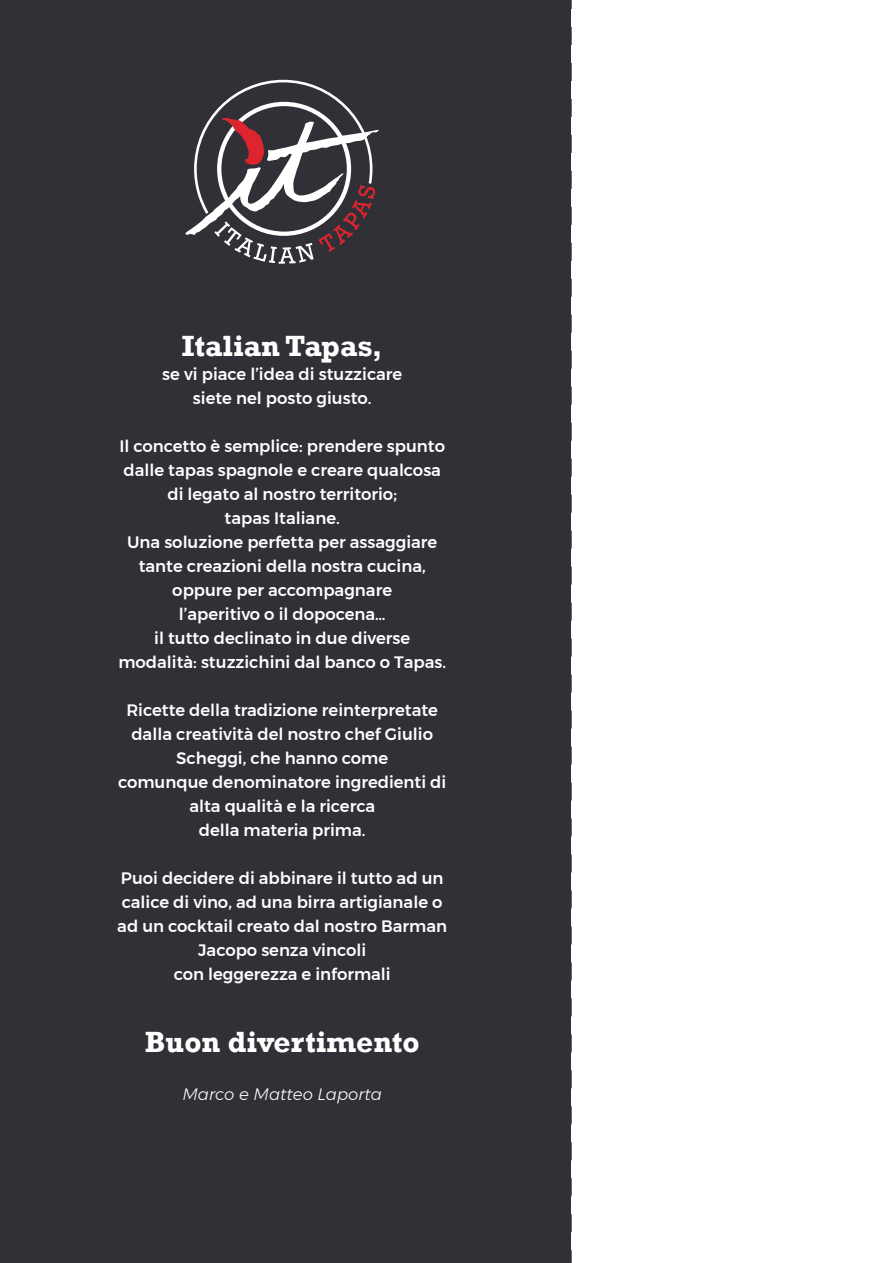
<style>
.page{position:relative;width:893px;height:1263px;background:#fff}
.page>*{position:absolute;margin:0;border:0;box-sizing:border-box;transform-origin:0 0}
.t1{font:700 30px "Rockwell";color:#fff}
.t2{font:500 16.5px/24px "Montserrat";color:#fff;text-align:center}
.t3{font:italic 300 16.5px "Montserrat";color:#fff}
</style>
<div class="page">
<div style="left:0;top:0;width:570px;height:1263px;background:#303036"></div>
<svg style="left:185px;top:80px;width:194px;height:184px"></svg>
<svg style="left:570px;top:0;width:2px;height:9px"></svg>
<svg style="left:570px;top:27px;width:2px;height:1236px"></svg>
<h1 class="t1" style="left:182px;top:328px;width:202px">Italian Tapas,</h1>
<p class="t2" style="left:162px;top:362px;width:241px">se vi piace l’idea di stuzzicare siete nel posto giusto.</p>
<p class="t2" style="left:118px;top:434px;width:329px">Il concetto è semplice: prendere spunto dalle tapas spagnole e creare qualcosa di legato al nostro territorio;<br>tapas Italiane.<br>Una soluzione perfetta per assaggiare tante creazioni della nostra cucina, oppure per accompagnare<br>l’aperitivo o il dopocena…<br>il tutto declinato in due diverse modalità: stuzzichini dal banco o Tapas.</p>
<p class="t2" style="left:118px;top:698px;width:330px">Ricette della tradizione reinterpretate dalla creatività del nostro chef Giulio<br>Scheggi, che hanno come<br>comunque denominatore ingredienti di alta qualità e la ricerca<br>della materia prima.</p>
<p class="t2" style="left:117px;top:866px;width:331px">Puoi decidere di abbinare il tutto ad un calice di vino, ad una birra artigianale o ad un cocktail creato dal nostro Barman Jacopo senza vincoli<br>con leggerezza e informali</p>
<h1 class="t1" style="left:145px;top:1024px;width:277px">Buon divertimento</h1>
<p class="t3" style="left:182px;top:1082px;width:201px">Marco e Matteo Laporta</p>
</div>
